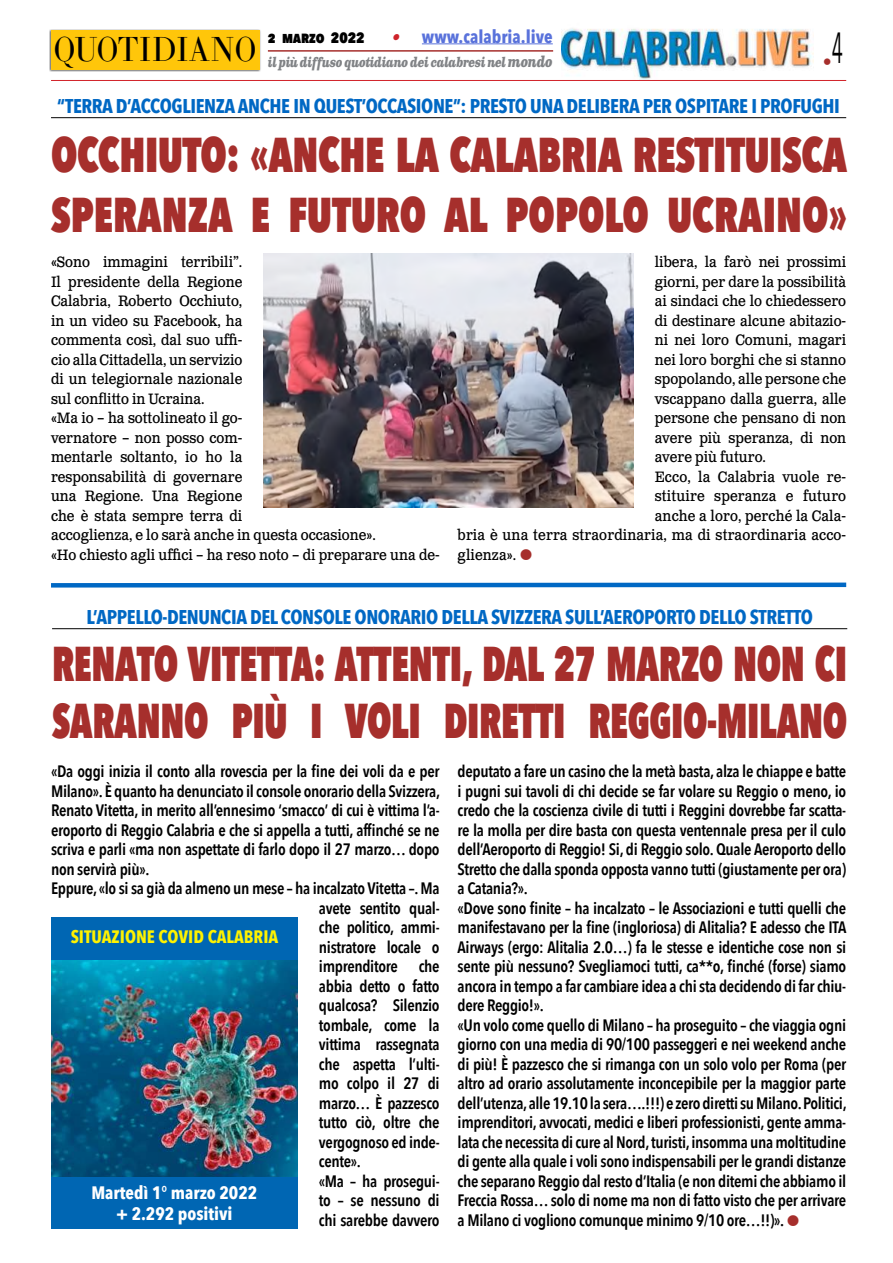
<style>
.page{position:relative;width:893px;height:1263px;background:#fff}
.page>*{position:absolute;margin:0;border:0;box-sizing:border-box;transform-origin:0 0}
.t1{font:800 48.75px/57px "Avenir Next Condensed";letter-spacing:-.01em;color:#a62f2c;scale:.78 1}
.t2{font:800 48.75px/60px "Avenir Next Condensed";letter-spacing:-.01em;color:#a62f2c;scale:.85 1}
.t3{font:34.2px "LTC Bodoni 175 Pro";color:#000;scale:.88 1}
.t4{font:700 19.95px "Avenir Next Condensed";letter-spacing:-.02em;color:#0068c4}
.t5{font:700 18px/21.6px "Avenir Next Condensed";color:#fff;text-align:center}
.t6{font:700 18px "Avenir Next Condensed";color:#fff200}
.t7{font:700 18px "Avenir Next Condensed";color:#5972db}
.t8{font:18px "Avenir Next Condensed";color:#a62f2c}
.t9{font:600 16.5px/19.5px "Avenir Next Condensed";letter-spacing:-.02em;color:#000}
.t10{font:15px/19.5px "Clarendon Text Pro";color:#000;scale:.9 1}
.t11{font:800 15px "Avenir Next Condensed";color:#000}
.t12{font:italic 700 13.5px "Clarendon Text Pro";letter-spacing:-.05em;color:#808285;scale:.79 1}
.s1{font-family:"Clarendon Text Pro";font-style:italic;font-size:16.5px;color:#ce242b}
.s2{font-size:15px}
</style>
<div class="page">
<img style="left:561px;top:28px;width:252px;height:52px">
<hr style="left:51px;top:80px;width:795px;height:1px;background:#d2232a">
<div style="left:49px;top:29px;width:212px;height:43px;background:#000;opacity:.75"></div>
<div style="left:51px;top:31px;width:208px;height:39px;background:#ffc60a"></div>
<hr style="left:422px;top:43px;width:131px;height:1px;background:#5972db">
<hr style="left:268px;top:50px;width:285px;height:2px;background:#a62f2c">
<hr style="left:51px;top:117px;width:795px;height:1px;background:#000">
<img style="left:51px;top:960px;width:247px;height:217px">
<div style="left:51px;top:917px;width:247px;height:43px;background:#0066b3"></div>
<div style="left:51px;top:1177px;width:247px;height:52px;background:#0066b3"></div>
<img style="left:264px;top:254px;width:370px;height:253px">
<svg style="left:51px;top:582px;width:796px;height:6px;background:#3f8dd2"></svg>
<hr style="left:52px;top:628px;width:795px;height:1px;background:#000">
<h2 class="t3" style="left:54px;top:27px;width:232px">QUOTIDIANO</h2>
<p class="t11" style="left:268px;top:28px;width:98px">2 marzo 2022</p>
<p class="t7" style="left:393px;top:25px;width:161px"><span class="s1">•</span> www.calabria.live</p>
<p class="t8" style="left:823px;top:46px;width:22px">•<sup>4</sup></p>
<p class="t4" style="left:57px;top:94px;width:784px">“TERRA D’ACCOGLIENZA ANCHE IN QUEST’OCCASIONE”: PRESTO UNA DELIBERA PER OSPITARE I PROFUGHI</p>
<h1 class="t2" style="left:51px;top:124px;width:938px">OCCHIUTO: «ANCHE LA CALABRIA RESTITUISCA<br>SPERANZA E FUTURO AL POPOLO UCRAINO»</h1>
<p class="t10" style="left:51px;top:253px;width:433px">«Sono immagini terribili”.<br>Il presidente della Regione<br>Calabria, Roberto Occhiuto,<br>in un video su Facebook, ha<br>commenta così, dal suo uffi-<br>cio alla Cittadella, un servizio<br>di un telegiornale nazionale<br>sul conflitto in Ucraina.<br>«Ma io – ha sottolineato il go-<br>vernatore – non posso com-<br>mentarle soltanto, io ho la<br>responsabilità di governare<br>una Regione. Una Regione<br>che è stata sempre terra di<br>accoglienza, e lo sarà anche in questa occasione».<br>«Ho chiesto agli uffici – ha reso noto – di preparare una de-</p>
<p class="t10" style="left:655px;top:253px;width:214px">libera, la farò nei prossimi</p>
<p class="t12" style="left:268px;top:53px;width:362px">il più diffuso quotidiano dei calabresi nel <span class="s2">mondo</span></p>
<p class="t10" style="left:655px;top:273px;width:214px">giorni, per dare la possibilità</p>
<p class="t10" style="left:655px;top:292px;width:214px">ai sindaci che lo chiedessero</p>
<p class="t10" style="left:655px;top:312px;width:214px">di destinare alcune abitazio-</p>
<p class="t10" style="left:655px;top:331px;width:214px">ni nei loro Comuni, magari</p>
<p class="t10" style="left:655px;top:351px;width:214px">nei loro borghi che si stanno</p>
<p class="t10" style="left:655px;top:370px;width:214px">spopolando, alle persone che</p>
<p class="t10" style="left:655px;top:390px;width:214px">vscappano dalla guerra, alle</p>
<p class="t10" style="left:655px;top:409px;width:214px">persone che pensano di non</p>
<p class="t10" style="left:655px;top:429px;width:214px">avere più speranza, di non</p>
<p class="t10" style="left:655px;top:448px;width:125px">avere più futuro.</p>
<p class="t10" style="left:655px;top:468px;width:214px">Ecco, la Calabria vuole re-</p>
<p class="t10" style="left:655px;top:487px;width:214px">stituire speranza e futuro</p>
<p class="t10" style="left:655px;top:507px;width:214px">anche a loro, perché la Cala-</p>
<p class="t10" style="left:458px;top:526px;width:433px">bria è una terra straordinaria, ma di straordinaria acco-</p>
<p class="t10" style="left:458px;top:546px;width:67px">glienza».</p>
<p class="t4" style="left:86px;top:605px;width:728px">L’APPELLO-DENUNCIA DEL CONSOLE ONORARIO DELLA SVIZZERA SULL’AEROPORTO DELLO STRETTO</p>
<h1 class="t1" style="left:52px;top:635px;width:1021px">RENATO VITETTA: ATTENTI, DAL 27 MARZO NON CI<br>SARANNO PIÙ I VOLI DIRETTI REGGIO-MILANO</h1>
<p class="t9" style="left:51px;top:761px;width:390px">«Da oggi inizia il conto alla rovescia per la fine dei voli da e per</p>
<p class="t9" style="left:51px;top:781px;width:391px">Milano». È quanto ha denunciato il console onorario della Svizzera,</p>
<p class="t9" style="left:51px;top:800px;width:390px">Renato Vitetta, in merito all’ennesimo ‘smacco’ di cui è vittima l’a-</p>
<p class="t9" style="left:51px;top:820px;width:390px">eroporto di Reggio Calabria e che si appella a tutti, affinché se ne</p>
<p class="t9" style="left:51px;top:839px;width:390px">scriva e parli «ma non aspettate di farlo dopo il 27 marzo… dopo</p>
<p class="t9" style="left:51px;top:859px;width:100px">non servirà più».</p>
<p class="t9" style="left:51px;top:878px;width:390px">Eppure, «lo si sa già da almeno un mese – ha incalzato Vitetta –. Ma</p>
<p class="t9" style="left:319px;top:898px;width:122px">avete sentito qual-</p>
<p class="t9" style="left:319px;top:917px;width:122px">che politico, ammi-</p>
<p class="t9" style="left:319px;top:937px;width:122px">nistratore locale o</p>
<p class="t9" style="left:319px;top:956px;width:80px">imprenditore</p>
<p class="t9" style="left:458px;top:761px;width:391px">deputato a fare un casino che la metà basta, alza le chiappe e batte i pugni sui tavoli di chi decide se far volare su Reggio o meno, io credo che la coscienza civile di tutti i Reggini dovrebbe far scatta&shy;re la molla per dire basta con questa ventennale presa per il culo dell’Aeroporto di Reggio! Si, di Reggio solo. Quale Aeroporto dello Stretto che dalla sponda opposta vanno tutti (giustamente per ora) a Catania?».<br>«Dove sono finite – ha incalzato – le Associazioni e tutti quelli che manifestavano per la fine (ingloriosa) di Alitalia? E adesso che ITA Airways (ergo: Alitalia 2.0…) fa le stesse e identiche cose non si sente più nessuno? Svegliamoci tutti, ca**o, finché (forse) siamo ancora in tempo a far cambiare idea a chi sta decidendo di far chiu&shy;dere Reggio!».<br>«Un volo come quello di Milano – ha proseguito – che viaggia ogni giorno con una media di 90/100 passeggeri e nei weekend anche di più! È pazzesco che si rimanga con un solo volo per Roma (per altro ad orario assolutamente inconcepibile per la maggior parte dell’utenza, alle 19.10 la sera….!!!) e zero diretti su Milano. Politici, imprenditori, avvocati, medici e liberi professionisti, gente amma&shy;lata che necessita di cure al Nord, turisti, insomma una moltitudine di gente alla quale i voli sono indispensabili per le grandi distanze che separano Reggio dal resto d’Italia (e non ditemi che abbiamo il Freccia Rossa… solo di nome ma non di fatto visto che per arrivare a Milano ci vogliono comunque minimo 9/10 ore…!!)».</p>
<p class="t6" style="left:71px;top:926px;width:209px">SITUAZIONE COVID CALABRIA</p>
<p class="t9" style="left:319px;top:956px;width:122px;text-indent:100px">che abbia detto o fatto qualcosa? Silenzio tombale, come la vittima rassegnata che aspetta l’ulti&shy;mo colpo il 27 di marzo… È pazzesco tutto ciò, oltre che vergognoso ed inde&shy;cente».<br>«Ma – ha prosegui&shy;to – se nessuno di chi sarebbe davvero</p>
<p class="t5" style="left:91px;top:1181px;width:167px">Martedì 1° marzo 2022 + 2.292 positivi</p>
</div>
